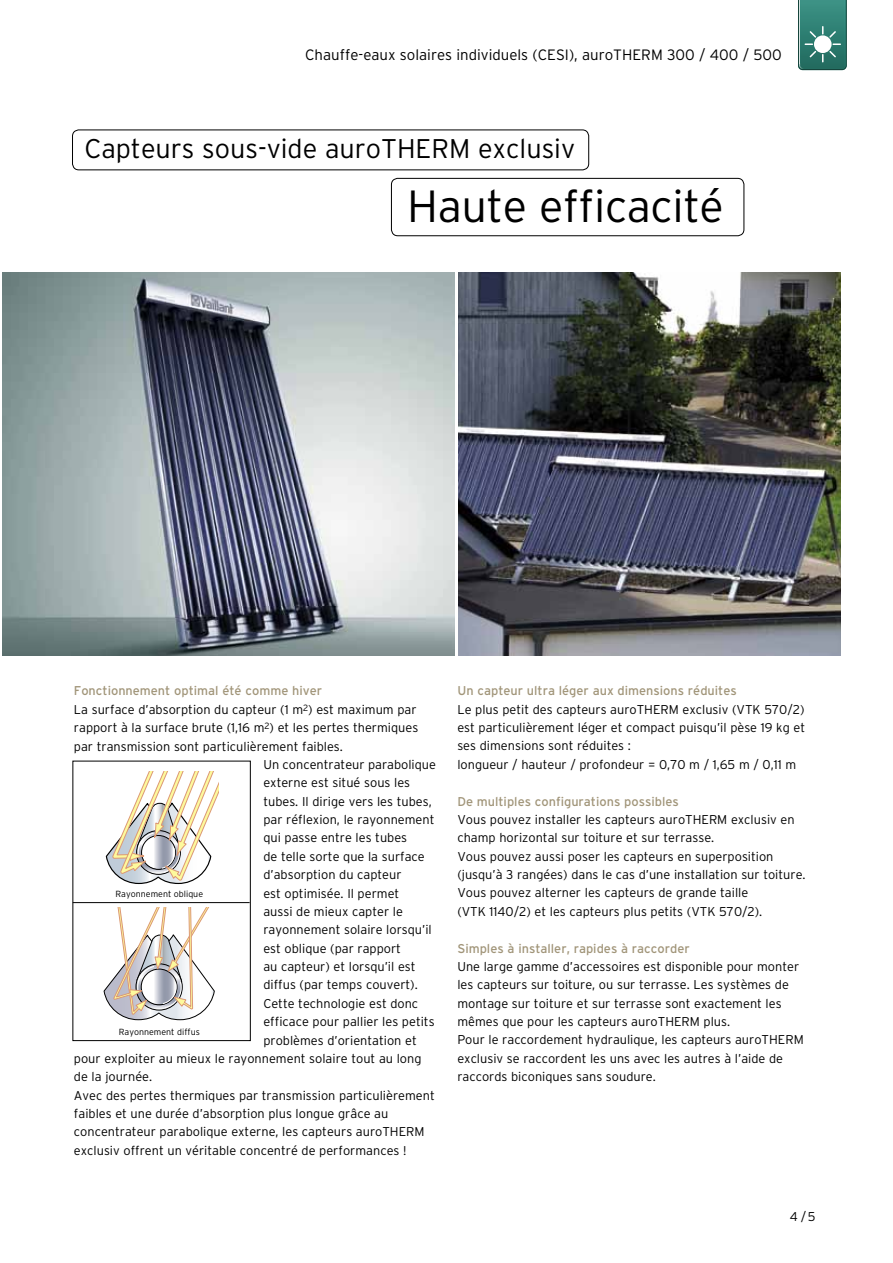
<style>
.page{position:relative;width:893px;height:1263px;background:#fff}
.page>*{position:absolute;margin:0;border:0;box-sizing:border-box;transform-origin:0 0}
.t1{font:300 45px "Interstate";letter-spacing:-.01em;color:#000}
.t2{font:300 27px "Interstate";color:#000}
.t3{font:300 15px "Interstate";color:#000}
.t4{font:300 12.75px/18.3px "Interstate";color:#000}
.t5{font:12.75px "Interstate";color:#a19579}
.t6{font:300 8.85px "Interstate";color:#000}
</style>
<div class="page">
<svg style="left:798px;top:0;width:49px;height:70px;background:#458b80"></svg>
<div style="left:72px;top:130px;width:517px;height:40px;border:1px solid #000;border-radius:6px"></div>
<div style="left:391px;top:178px;width:353px;height:58px;border:1px solid #000;border-radius:6px"></div>
<img style="left:2px;top:273px;width:452px;height:382px">
<img style="left:458px;top:273px;width:382px;height:382px">
<div style="left:73px;top:761px;width:178px;height:280px;border:1px solid #000"></div>
<svg style="left:105px;top:771px;width:113px;height:114px"></svg>
<svg style="left:103px;top:907px;width:112px;height:113px"></svg>
<hr style="left:73px;top:902px;width:177px;height:1px;background:#000">
<p class="t3" style="left:305px;top:46px;width:478px">Chauffe-eaux solaires individuels (CESI), auroTHERM 300 / 400 / 500</p>
<h2 class="t2" style="left:84px;top:133px;width:492px">Capteurs sous-vide auroTHERM exclusiv</h2>
<h1 class="t1" style="left:407px;top:181px;width:318px">Haute efficacité</h1>
<p class="t5" style="left:74px;top:684px;width:250px">Fonctionnement optimal été comme hiver</p>
<p class="t4" style="left:74px;top:700px;width:344px">La surface d’absorption du capteur (1 m<sup>2</sup>) est maximum par</p>
<p class="t4" style="left:74px;top:718px;width:346px">rapport à la surface brute (1,16 m<sup>2</sup>) et les pertes thermiques</p>
<p class="t4" style="left:74px;top:737px;width:271px">par transmission sont particulièrement faibles.</p>
<p class="t4" style="left:263px;top:755px;width:174px">Un concentrateur parabolique</p>
<p class="t4" style="left:263px;top:773px;width:148px">externe est situé sous les</p>
<p class="t4" style="left:263px;top:792px;width:170px">tubes. Il dirige vers les tubes,</p>
<p class="t4" style="left:263px;top:810px;width:173px">par réflexion, le rayonnement</p>
<p class="t4" style="left:263px;top:829px;width:145px">qui passe entre les tubes</p>
<p class="t4" style="left:263px;top:847px;width:163px">de telle sorte que la surface</p>
<p class="t4" style="left:263px;top:865px;width:140px">d’absorption du capteur</p>
<p class="t4" style="left:263px;top:884px;width:137px">est optimisée. Il permet</p>
<p class="t4" style="left:263px;top:902px;width:141px">aussi de mieux capter le</p>
<p class="t4" style="left:263px;top:920px;width:170px">rayonnement solaire lorsqu’il</p>
<p class="t4" style="left:263px;top:939px;width:139px">est oblique (par rapport</p>
<p class="t4" style="left:263px;top:957px;width:154px">au capteur) et lorsqu’il est</p>
<p class="t4" style="left:263px;top:976px;width:156px">diffus (par temps couvert).</p>
<p class="t4" style="left:263px;top:994px;width:156px">Cette technologie est donc</p>
<p class="t4" style="left:263px;top:1012px;width:173px">efficace pour pallier les petits</p>
<p class="t4" style="left:263px;top:1031px;width:155px">problèmes d’orientation et</p>
<p class="t4" style="left:74px;top:1049px;width:349px">pour exploiter au mieux le rayonnement solaire tout au long</p>
<p class="t4" style="left:74px;top:1067px;width:80px">de la journée.</p>
<p class="t4" style="left:74px;top:1086px;width:362px">Avec des pertes thermiques par transmission particulièrement</p>
<p class="t4" style="left:74px;top:1104px;width:316px">faibles et une durée d’absorption plus longue grâce au</p>
<p class="t4" style="left:74px;top:1122px;width:352px">concentrateur parabolique externe, les capteurs auroTHERM</p>
<p class="t4" style="left:74px;top:1141px;width:334px">exclusiv offrent un véritable concentré de performances !</p>
<p class="t6" style="left:116px;top:888px;width:89px">Rayonnement oblique</p>
<p class="t6" style="left:119px;top:1027px;width:83px">Rayonnement diffus</p>
<p class="t5" style="left:457px;top:684px;width:281px">Un capteur ultra léger aux dimensions réduites</p>
<p class="t4" style="left:457px;top:700px;width:349px">Le plus petit des capteurs auroTHERM exclusiv (VTK 570/2) est particulièrement léger et compact puisqu’il pèse 19 kg et ses dimensions sont réduites :<br>longueur / hauteur / profondeur = 0,70 m / 1,65 m / 0,11 m</p>
<p class="t5" style="left:457px;top:794px;width:223px">De multiples configurations possibles</p>
<p class="t4" style="left:457px;top:810px;width:350px">Vous pouvez installer les capteurs auroTHERM exclusiv en champ horizontal sur toiture et sur terrasse.<br>Vous pouvez aussi poser les capteurs en superposition (jusqu’à 3 rangées) dans le cas d’une installation sur toiture.<br>Vous pouvez alterner les capteurs de grande taille<br>(VTK 1140/2) et les capteurs plus petits (VTK 570/2).</p>
<p class="t5" style="left:457px;top:941px;width:234px">Simples à installer, rapides à raccorder</p>
<p class="t4" style="left:457px;top:957px;width:348px">Une large gamme d’accessoires est disponible pour monter les capteurs sur toiture, ou sur terrasse. Les systèmes de montage sur toiture et sur terrasse sont exactement les mêmes que pour les capteurs auroTHERM plus.<br>Pour le raccordement hydraulique, les capteurs auroTHERM exclusiv se raccordent les uns avec les autres à l’aide de raccords biconiques sans soudure.</p>
<p class="t4" style="left:790px;top:1208px;width:27px">4/5</p>
</div>
